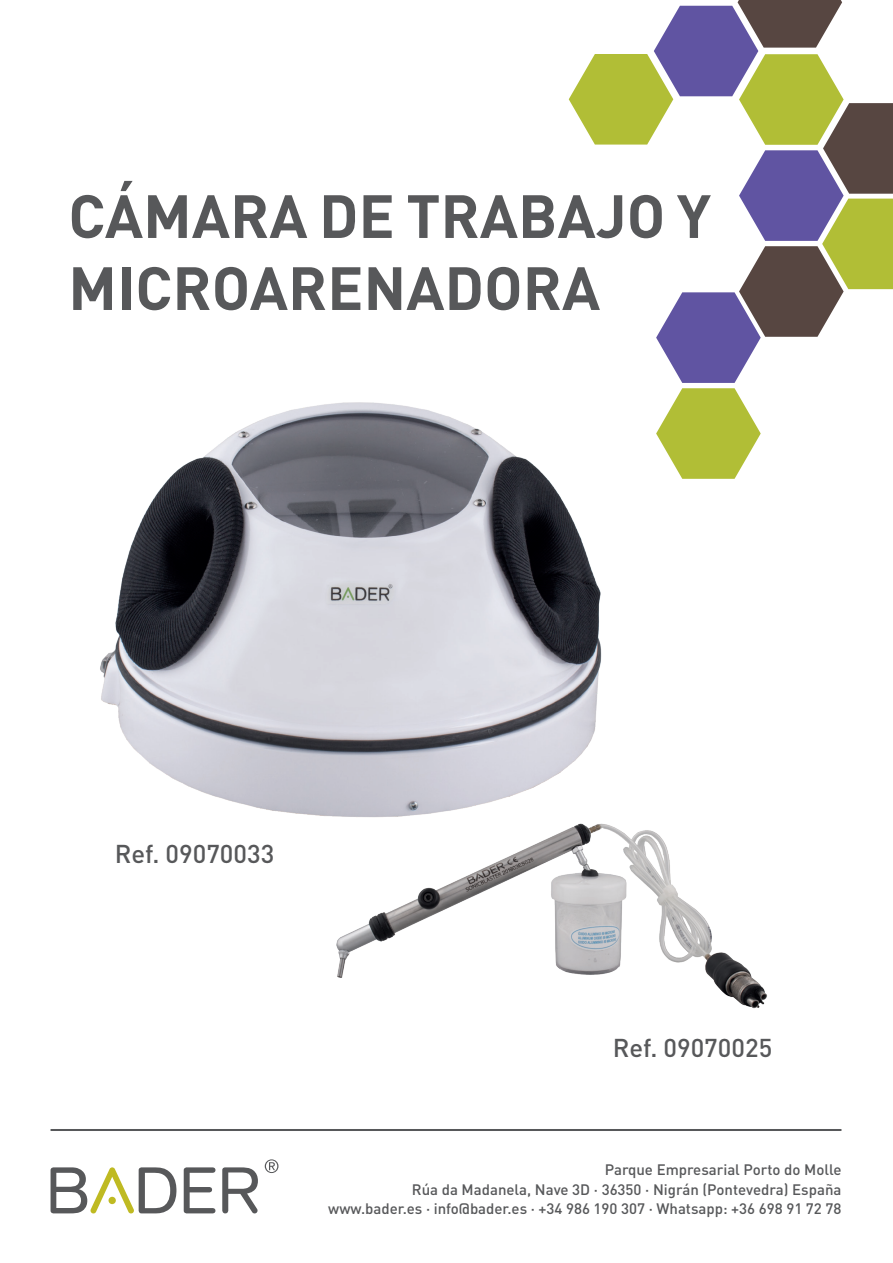
<style>
.page{position:relative;width:893px;height:1263px;background:#fff}
.page>*{position:absolute;margin:0;border:0;box-sizing:border-box;transform-origin:0 0}
.t1{font:700 60px/72px "DIN Pro";color:#57585a}
.t2{font:500 25.5px "DIN Pro";color:#57585a}
.t3{font:500 15px/19.5px "DIN Pro";color:#57585a;text-align:right}
</style>
<div class="page">
<img style="left:100px;top:402px;width:502px;height:415px">
<img style="left:336px;top:823px;width:431px;height:186px">
<svg style="left:569px;top:0;width:324px;height:479px"></svg>
<hr style="left:51px;top:1129px;width:790px;height:2px;background:#57585a">
<svg style="left:222px;top:1167px;width:36px;height:47px"></svg>
<svg style="left:184px;top:1167px;width:31px;height:46px"></svg>
<svg style="left:51px;top:1167px;width:125px;height:47px"></svg>
<div style="left:109px;top:1197px;width:7px;height:7px;background:#bfba22;border-radius:50%"></div>
<svg style="left:265px;top:1159px;width:13px;height:14px"></svg>
<h1 class="t1" style="left:68px;top:178px;width:644px">CÁMARA DE TRABAJO Y<br>MICROARENADORA</h1>
<h2 class="t2" style="left:115px;top:836px;width:161px">Ref. 09070033</h2>
<h2 class="t2" style="left:613px;top:1030px;width:161px">Ref. 09070025</h2>
<p class="t3" style="left:328px;top:1159px;width:515px">Parque Empresarial Porto do Molle<br>Rúa da Madanela, Nave 3D · 36350 · Nigrán (Pontevedra) España www.bader.es · info@bader.es · +34 986 190 307 · Whatsapp: +36 698 91 72 78</p>
</div>
